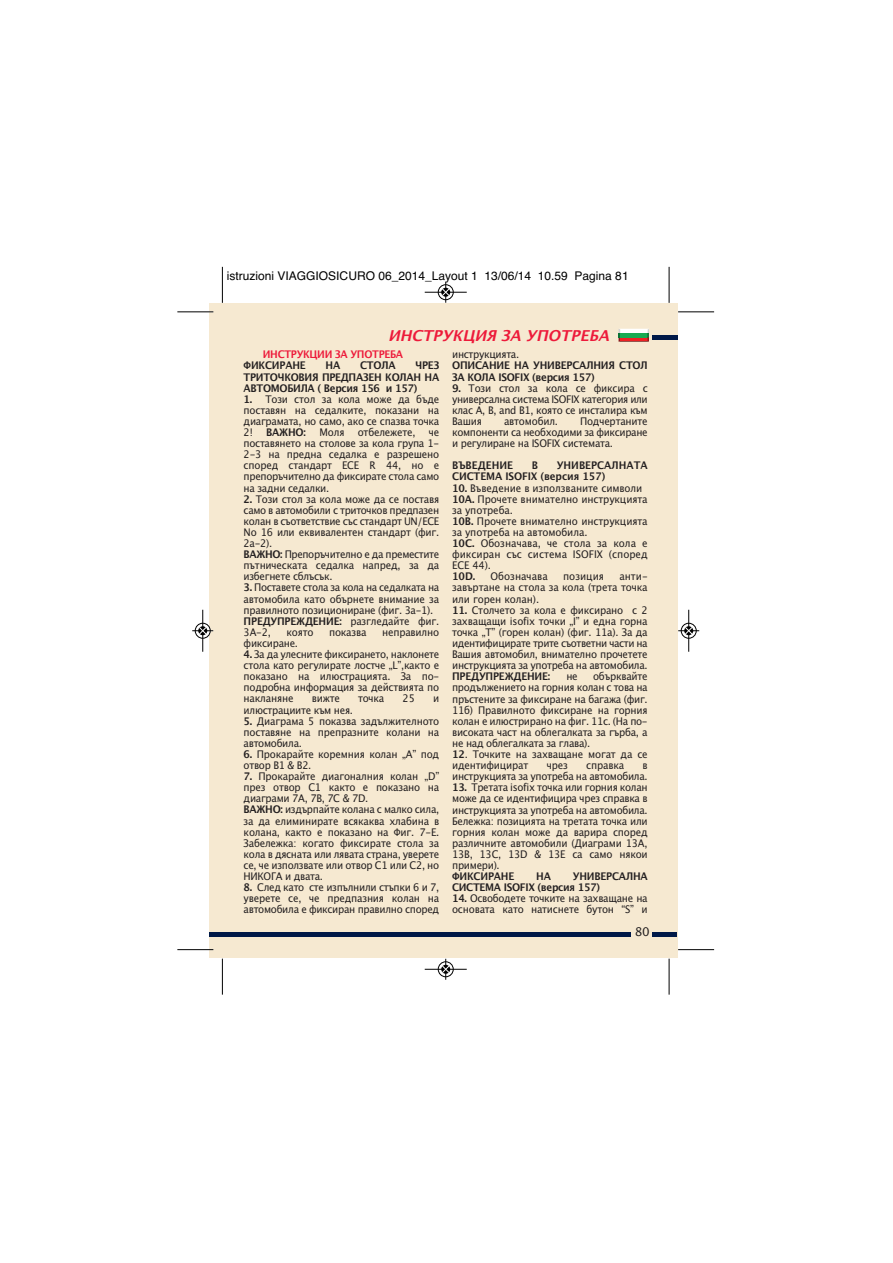
<style>
.page{position:relative;width:893px;height:1263px;background:#fff}
.page>*{position:absolute;margin:0;border:0;box-sizing:border-box;transform-origin:0 0}
.t1{font:italic 700 15px "Lucida Grande";color:#ed1a3a}
.t2{font:12px "Helvetica";color:#000}
.t3{font:12px "Lucida Grande";color:#231f20}
.t4{font:10.5px/11.1px "Lucida Grande";letter-spacing:-.025em;color:#231f20;text-align:justify;scale:.94 1}
.t5{font:700 10.5px/11.1px "Lucida Grande";letter-spacing:-.02em;color:#231f20;scale:.94 1}
.t6{font:700 10.5px "Lucida Grande";letter-spacing:-.03em;color:#ed1a3a;scale:.94 1}
.t7{font:10.5px "Lucida Grande";color:#231f20;scale:.94 1}
.t8{font:700 10.5px "Lucida Grande";color:#231f20;scale:.94 1}
.s1{font-weight:700}
</style>
<div class="page">
<div style="left:214px;top:303px;width:463px;height:655px;background:#f6e9d1"></div>
<div style="left:210px;top:303px;width:21px;height:655px;background:#f6e9d1"></div>
<hr style="left:652px;top:932px;width:25px;height:4px;background:#001948">
<hr style="left:214px;top:932px;width:416px;height:4px;background:#001948">
<svg style="left:618px;top:329px;width:30px;height:13px"></svg>
<hr style="left:652px;top:335px;width:25px;height:4px;background:#001948">
<hr style="left:210px;top:932px;width:23px;height:4px;background:#001948">
<hr style="left:177px;top:311px;width:36px;height:1px;background:#fff">
<hr style="left:222px;top:267px;width:1px;height:36px;background:#000">
<hr style="left:177px;top:312px;width:36px;height:1px;background:#000">
<hr style="left:668px;top:267px;width:1px;height:36px;background:#000">
<hr style="left:678px;top:312px;width:36px;height:1px;background:#000">
<hr style="left:222px;top:959px;width:1px;height:36px;background:#000">
<hr style="left:177px;top:949px;width:36px;height:1px;background:#000">
<hr style="left:668px;top:959px;width:1px;height:36px;background:#000">
<hr style="left:678px;top:949px;width:36px;height:1px;background:#000">
<div style="left:438px;top:284px;width:15px;height:16px;border:1px solid #fff;border-radius:50%"></div>
<hr style="left:424px;top:292px;width:42px;height:1px;background:#000">
<div style="left:438px;top:285px;width:15px;height:15px;border:1px solid #000;border-radius:50%"></div>
<svg style="left:442px;top:282px;width:7px;height:21px"></svg>
<div style="left:438px;top:961px;width:15px;height:16px;border:1px solid #fff;border-radius:50%"></div>
<hr style="left:424px;top:969px;width:42px;height:1px;background:#000">
<div style="left:438px;top:962px;width:15px;height:15px;border:1px solid #000;border-radius:50%"></div>
<svg style="left:442px;top:959px;width:7px;height:21px"></svg>
<div style="left:195px;top:623px;width:16px;height:16px;border:1px solid #fff;border-radius:50%"></div>
<hr style="left:202px;top:610px;width:1px;height:42px;background:#000">
<div style="left:195px;top:623px;width:15px;height:15px;border:1px solid #000;border-radius:50%"></div>
<svg style="left:192px;top:627px;width:21px;height:8px"></svg>
<div style="left:680px;top:623px;width:16px;height:16px;border:1px solid #fff;border-radius:50%"></div>
<hr style="left:688px;top:610px;width:1px;height:42px;background:#000">
<div style="left:681px;top:623px;width:15px;height:15px;border:1px solid #000;border-radius:50%"></div>
<svg style="left:678px;top:627px;width:21px;height:8px"></svg>
<p class="t2" style="left:227px;top:272px;width:403px">istruzioni VIAGGIOSICURO 06_2014_Layout 1 13/06/14 10.59 Pagina 81</p>
<h1 class="t1" style="left:388px;top:329px;width:226px">ИНСТРУКЦИЯ ЗА УПОТРЕБА</h1>
<p class="t6" style="left:263px;top:350px;width:151px">ИНСТРУКЦИИ ЗА УПОТРЕБА</p>
<p class="t5" style="left:244px;top:361px;width:68px">ФИКСИРАНЕ</p>
<p class="t5" style="left:325px;top:361px;width:17px">НА</p>
<p class="t5" style="left:360px;top:361px;width:39px">СТОЛА</p>
<p class="t4" style="left:452px;top:350px;width:73px">инструкцията.</p>
<p class="t5" style="left:452px;top:361px;width:210px">ОПИСАНИЕ НА УНИВЕРСАЛНИЯ СТОЛ<br>ЗА КОЛА ISOFIX (версия 157)</p>
<p class="t4" style="left:452px;top:383px;width:209px"><span class="s1">9.</span> Този стол за кола се фиксира с универсална система ISOFIX категория или клас A, B, and B1, която се инсталира към Вашия</p>
<p class="t5" style="left:244px;top:361px;width:210px;text-align:justify;text-indent:172px">ЧРЕЗ ТРИТОЧКОВИЯ ПРЕДПАЗЕН КОЛАН НА АВТОМОБИЛА ( Версия 156 и 157)</p>
<p class="t4" style="left:244px;top:394px;width:210px"><span class="s1">1.</span> Този стол за кола може да бъде поставян на седалките, показани на диаграмата, но само, ако се спазва точка 2!</p>
<p class="t4" style="left:504px;top:416px;width:59px">автомобил.</p>
<p class="t4" style="left:452px;top:416px;width:209px;text-indent:128px">Подчертаните компоненти са необходими за фиксиране и регулиране на ISOFIX системата.</p>
<p class="t8" style="left:452px;top:461px;width:66px">ВЪВЕДЕНИЕ</p>
<p class="t5" style="left:532px;top:461px;width:8px">В</p>
<p class="t5" style="left:266px;top:428px;width:44px">ВАЖНО:</p>
<p class="t4" style="left:319px;top:428px;width:28px">Моля</p>
<p class="t4" style="left:358px;top:428px;width:63px">отбележете,</p>
<p class="t4" style="left:244px;top:428px;width:210px;text-indent:185px">че поставянето на столове за кола група 1- 2-3 на предна седалка е разрешено според стандарт ECE R 44, но е препоръчително да фиксирате стола само на задни седалки.</p>
<p class="t4" style="left:244px;top:494px;width:209px;text-align:left"><span class="s1">2.</span> Този стол за кола може да се поставя само в автомобили с триточков предпазен колан в съответствие със стандарт UN/ECE<br>No 16 или еквивалентен стандарт (фиг.<br>2а-2).<br><span class="s1">ВАЖНО:</span> Препоръчително е да преместите пътническата седалка напред, за да избегнете сблъсък.</p>
<p class="t4" style="left:244px;top:583px;width:210px;text-align:left"><span class="s1">3.</span> Поставете стола за кола на седалката на автомобила като обърнете внимание за правилното позициониране (фиг. 3а-1).<br><span class="s1">ПРЕДУПРЕЖДЕНИЕ:</span> разгледайте фиг.<br>3А-2,</p>
<p class="t5" style="left:452px;top:461px;width:210px;text-indent:105px">УНИВЕРСАЛНАТА<br>СИСТЕМА ISOFIX (версия 157)</p>
<p class="t4" style="left:452px;top:483px;width:210px;text-align:left"><span class="s1">10.</span> Въведение в използваните символи<br><span class="s1">10А.</span> Прочете внимателно инструкцията за употреба.<br><span class="s1">10B.</span> Прочете внимателно инструкцията за употреба на автомобила.<br><span class="s1">10C.</span> Обозначава, че стола за кола е фиксиран със система ISOFIX (според<br>ECE 44).</p>
<p class="t5" style="left:452px;top:572px;width:26px">10D.</p>
<p class="t7" style="left:490px;top:572px;width:62px">Обозначава</p>
<p class="t7" style="left:563px;top:572px;width:45px">позиция</p>
<p class="t4" style="left:452px;top:572px;width:210px;text-indent:167px">анти&shy;завъртане на стола за кола (трета точка или горен колан).</p>
<p class="t4" style="left:452px;top:605px;width:209px"><span class="s1">11.</span> Столчето за кола е фиксирано с 2 захващащи isofix точки „I” и една горна точка „Т” (горен колан) (фиг. 11а). За да идентифицирате трите съответни части на Вашия автомобил, внимателно прочетете инструкцията за употреба на автомобила.</p>
<p class="t5" style="left:452px;top:672px;width:106px">ПРЕДУПРЕЖДЕНИЕ:</p>
<p class="t4" style="left:566px;top:672px;width:14px">не</p>
<p class="t4" style="left:286px;top:627px;width:30px">която</p>
<p class="t4" style="left:329px;top:627px;width:41px">показва</p>
<p class="t4" style="left:382px;top:627px;width:62px">неправилно</p>
<p class="t4" style="left:244px;top:638px;width:59px">фиксиране.</p>
<p class="t4" style="left:244px;top:650px;width:209px"><span class="s1">4.</span> За да улесните фиксирането, наклонете стола като регулирате лостче „L”,както е показано на илюстрацията. За по&shy;подробна информация за действията по накланяне</p>
<p class="t4" style="left:452px;top:672px;width:210px;text-indent:141px">обърквайте продължението на горния колан с това на пръстените за фиксиране на багажа (фиг.<br>11б) Правилното фиксиране на горния колан е илюстрирано на фиг. 11с. (На по&shy;високата част на облегалката за гърба, а не над облегалката за глава).</p>
<p class="t4" style="left:452px;top:749px;width:209px"><span class="s1">12</span>. Точките на захващане могат да се идентифицират</p>
<p class="t4" style="left:312px;top:694px;width:31px">вижте</p>
<p class="t4" style="left:358px;top:694px;width:29px">точка</p>
<p class="t4" style="left:402px;top:694px;width:15px">25</p>
<p class="t4" style="left:433px;top:694px;width:8px">и</p>
<p class="t4" style="left:244px;top:705px;width:118px">илюстрациите към нея.</p>
<p class="t4" style="left:244px;top:716px;width:209px"><span class="s1">5.</span> Диаграма 5 показва задължителното поставяне на препразните колани на автомобила.</p>
<p class="t4" style="left:244px;top:749px;width:209px"><span class="s1">6.</span> Прокарайте коремния колан „А” под отвор B1 &amp; B2.</p>
<p class="t4" style="left:244px;top:772px;width:210px;text-align:left"><span class="s1">7.</span> Прокарайте диагоналния колан „D” през отвор C1 както е показано на диаграми 7A, 7B, 7C &amp; 7D.<br><span class="s1">ВАЖНО:</span> издърпайте колана с малко сила, за да елиминирате всякаква хлабина в колана, както е показано на Фиг. 7-Е.<br>Забележка: когато фиксирате стола за кола в дясната или лявата страна, уверете се, че използвате или отвор C1 или C2, но НИКОГА и двата.</p>
<p class="t4" style="left:244px;top:883px;width:209px"><span class="s1">8.</span> След като сте изпълнили стъпки 6 и 7, уверете се, че предпазния колан на автомобила е фиксиран правилно според</p>
<p class="t4" style="left:546px;top:761px;width:24px">чрез</p>
<p class="t4" style="left:586px;top:761px;width:42px">справка</p>
<p class="t4" style="left:452px;top:761px;width:210px;text-align:right">в<br>инструкцията за употреба на автомобила.</p>
<p class="t4" style="left:452px;top:783px;width:209px"><span class="s1">13.</span> Третата isofix точка или горния колан може да се идентифицира чрез справка в инструкцията за употреба на автомобила.<br>Бележка: позицията на третата точка или горния колан може да варира според различните автомобили (Диаграми 13A, 13B, 13C, 13D &amp; 13E са само някои примери).</p>
<p class="t5" style="left:452px;top:872px;width:68px">ФИКСИРАНЕ</p>
<p class="t5" style="left:536px;top:872px;width:17px">НА</p>
<p class="t5" style="left:452px;top:872px;width:210px;text-indent:121px">УНИВЕРСАЛНА<br>СИСТЕМА ISOFIX (версия 157)</p>
<p class="t4" style="left:452px;top:894px;width:210px"><span class="s1">14.</span> Освободете точките на захващане на основата като натиснете бутон “S” и</p>
<p class="t3" style="left:634px;top:927px;width:17px">80</p>
</div>
